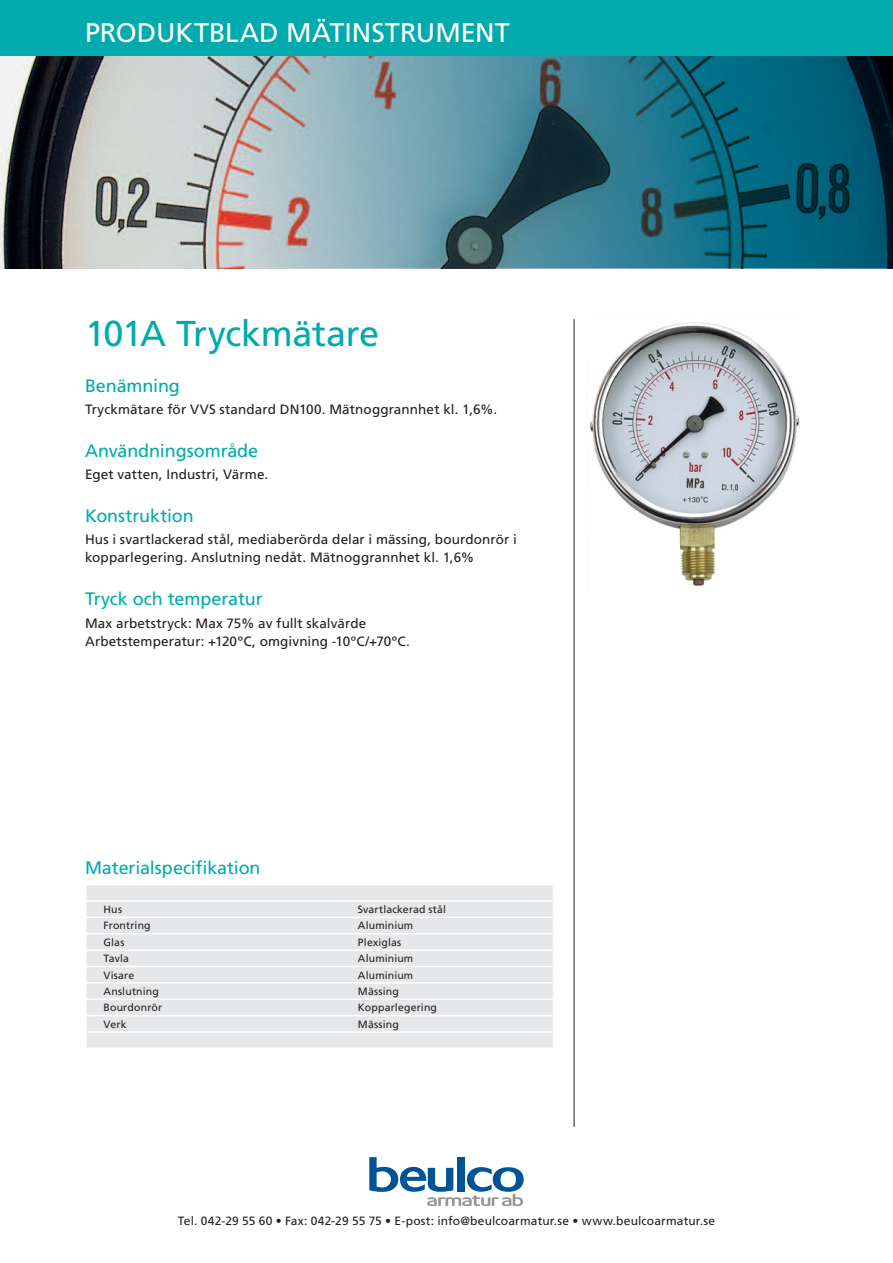
<style>
.page{position:relative;width:893px;height:1263px;background:#fff}
.page>*{position:absolute;margin:0;border:0;box-sizing:border-box;transform-origin:0 0}
.Artikelgrupp{font:36px "Frutiger LT Std";letter-spacing:-.015em;color:#00aaad}
.Produktgruppsrubrik{font:27px "Frutiger LT Std";color:#fff}
.Mellanrubrik{font:18px "Frutiger LT Std";letter-spacing:-.005em;color:#00aaad}
.Materialspecrubrik{font:18px "Frutiger LT Std";letter-spacing:-.01em;color:#00aaad}
.Brödtext{font:13.5px "Frutiger LT Std";letter-spacing:.01em;color:#231f20}
.Adresstext{font:12px "Frutiger LT Std";letter-spacing:.01em;color:#231f20}
.MaterialspecText{font:10.5px "Frutiger LT Std";letter-spacing:.015em;color:#231f20}
</style>
<div class="page">
<svg style="left:0;top:55px;width:893px;height:213px"></svg>
<div style="left:0;top:0;width:893px;height:55px;background:#00aaad"></div>
<svg style="left:369px;top:1157px;width:155px;height:49px"></svg>
<hr style="left:574px;top:319px;width:1px;height:808px;background:#231f20">
<div style="left:87px;top:885px;width:466px;height:163px;background:#e6e7e9"></div>
<hr style="left:85px;top:900px;width:469px;height:2px;background:#fff">
<hr style="left:85px;top:916px;width:469px;height:2px;background:#fff">
<hr style="left:85px;top:933px;width:469px;height:1px;background:#fff">
<hr style="left:85px;top:949px;width:469px;height:2px;background:#fff">
<hr style="left:85px;top:966px;width:469px;height:1px;background:#fff">
<hr style="left:85px;top:982px;width:469px;height:1px;background:#fff">
<hr style="left:85px;top:998px;width:469px;height:2px;background:#fff">
<hr style="left:85px;top:1015px;width:469px;height:1px;background:#fff">
<hr style="left:85px;top:1031px;width:469px;height:2px;background:#fff">
<svg style="left:86px;top:885px;width:1px;height:163px"></svg>
<img style="left:589px;top:322px;width:211px;height:265px">
<p class="Produktgruppsrubrik" style="left:85px;top:16px;width:319px">PRODUKTBLAD Mätinstrume</p>
<p class="Produktgruppsrubrik" style="left:475px;top:16px;width:32px">nt</p>
<p class="Artikelgrupp" style="left:85px;top:312px;width:296px">101A Tryckmätare</p>
<p class="Mellanrubrik" style="left:85px;top:375px;width:96px">Benämning</p>
<p class="Brödtext" style="left:85px;top:402px;width:414px">Tryckmätare för VVS standard DN100. Mätnoggrannhet kl. 1,6%.</p>
<p class="Mellanrubrik" style="left:85px;top:440px;width:175px">Användningsområde</p>
<p class="Brödtext" style="left:85px;top:467px;width:185px">Eget vatten, I ndustri, Värme.</p>
<p class="Mellanrubrik" style="left:85px;top:505px;width:110px">Konstruktion</p>
<p class="Brödtext" style="left:85px;top:532px;width:433px">Hus i svartlackerad stål, mediaberörda delar i mässing, bourdonrör i</p>
<p class="Brödtext" style="left:85px;top:550px;width:391px">kopparlegering. Anslutning nedåt. Mätnoggrannhet kl. 1,6%</p>
<p class="Mellanrubrik" style="left:85px;top:588px;width:179px">Tryck och temperatur</p>
<p class="Brödtext" style="left:85px;top:615px;width:283px">Max arbetstryck: Max 75% av fullt skalvärde</p>
<p class="Brödtext" style="left:85px;top:633px;width:326px">Arbetstemperatur: +120ºC, omgivning -10ºC/+70ºC.</p>
<p class="Materialspecrubrik" style="left:85px;top:857px;width:177px">Materialspecifikation</p>
<p class="MaterialspecText" style="left:104px;top:903px;width:20px">Hus</p>
<p class="MaterialspecText" style="left:358px;top:903px;width:90px">Svartlackerad stål</p>
<p class="MaterialspecText" style="left:104px;top:920px;width:49px">Frontring</p>
<p class="MaterialspecText" style="left:358px;top:920px;width:57px">Aluminium</p>
<p class="MaterialspecText" style="left:104px;top:936px;width:22px">Glas</p>
<p class="MaterialspecText" style="left:358px;top:936px;width:45px">Plexiglas</p>
<p class="MaterialspecText" style="left:104px;top:952px;width:27px">Tavla</p>
<p class="MaterialspecText" style="left:358px;top:952px;width:57px">Aluminium</p>
<p class="MaterialspecText" style="left:104px;top:969px;width:32px">Visare</p>
<p class="MaterialspecText" style="left:358px;top:969px;width:57px">Aluminium</p>
<p class="MaterialspecText" style="left:104px;top:985px;width:57px">Anslutning</p>
<p class="MaterialspecText" style="left:358px;top:985px;width:42px">Mässing</p>
<p class="MaterialspecText" style="left:104px;top:1001px;width:60px">Bourdonrör</p>
<p class="MaterialspecText" style="left:358px;top:1001px;width:81px">Kopparlegering</p>
<p class="MaterialspecText" style="left:104px;top:1018px;width:24px">Verk</p>
<p class="MaterialspecText" style="left:358px;top:1018px;width:42px">Mässing</p>
<p class="Adresstext" style="left:178px;top:1214px;width:539px">Tel. 042-29 55 60 • Fax: 042-29 55 75 • E-post: info@beulcoarmatur.se • www.beulcoarmatur.se</p>
</div>
